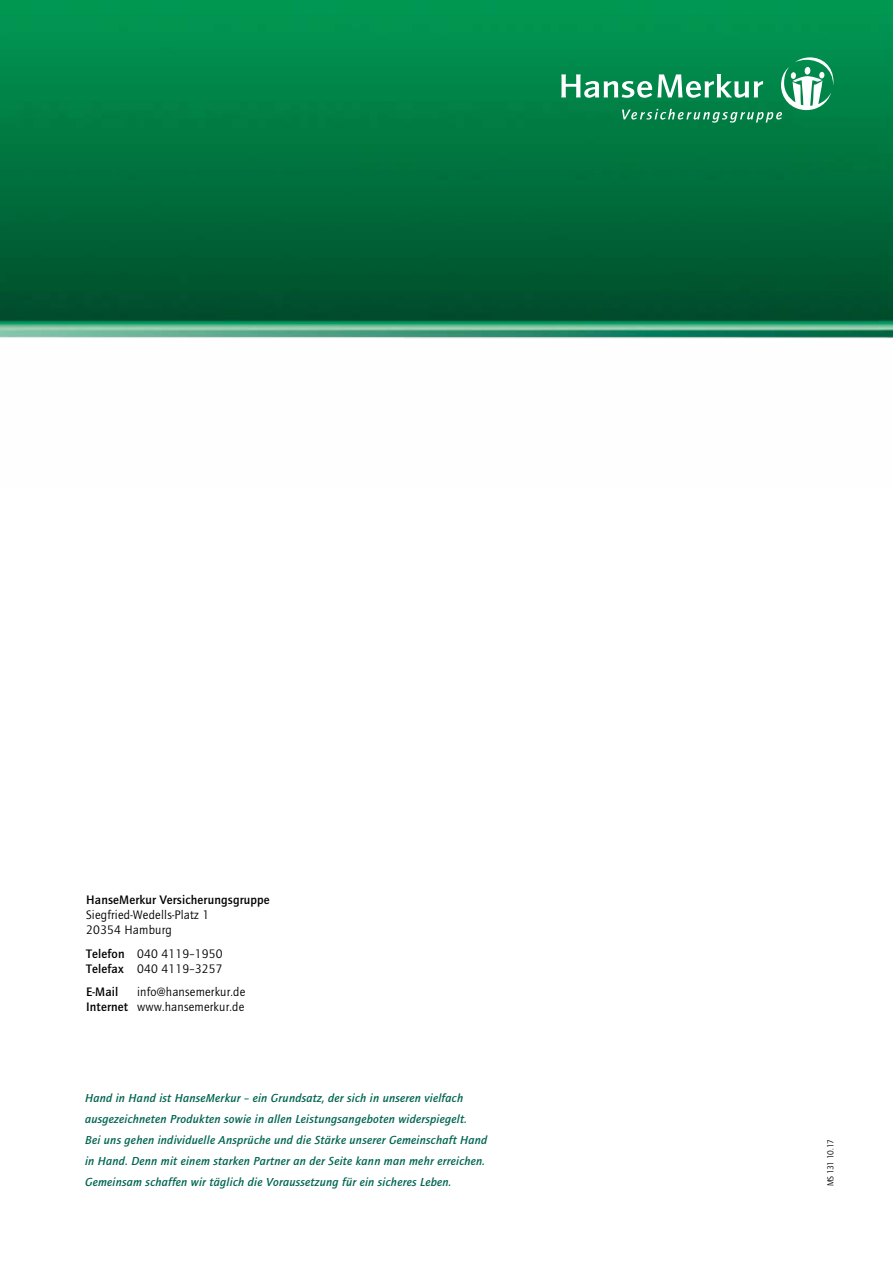
<style>
.page{position:relative;width:893px;height:1263px;background:#fff}
.page>*{position:absolute;margin:0;border:0;box-sizing:border-box;transform-origin:0 0}
.t1{font:12.75px/15px "Quay Sans ITC Std";letter-spacing:.015em;color:#000}
.t2{font:500 12.75px "Quay Sans ITC Std";letter-spacing:.015em;color:#000}
.t3{font:italic 500 12px/21px "Quay Sans ITC Std";letter-spacing:.02em;color:#006550}
.t4{font:9px "Quay Sans ITC Std";letter-spacing:-.08em;color:#000}
.s1{font-weight:500}
</style>
<div class="page">
<img style="left:0;top:0;width:893px;height:339px">
<svg style="left:561px;top:57px;width:272px;height:66px;background:#2c9967"></svg>
<p class="t2" style="left:86px;top:892px;width:185px">HanseMerkur Versicherungsgruppe</p>
<p class="t1" style="left:86px;top:907px;width:125px">Siegfried-Wedells-Platz 1<br>20354 Hamburg</p>
<p class="t1" style="left:86px;top:946px;width:138px"><span class="s1">Telefon</span> 040 4119–1950<br><span class="s1">Telefax</span> 040 4119–3257</p>
<p class="t2" style="left:86px;top:984px;width:34px">E-Mail</p>
<p class="t1" style="left:86px;top:984px;width:161px;text-align:right">info@hansemerkur.de<br><span class="s1">Internet</span> www.hansemerkur.de</p>
<p class="t3" style="left:85px;top:1088px;width:404px">Hand in Hand ist HanseMerkur – ein Grundsatz, der sich in unseren vielfach ausgezeichneten Produkten sowie in allen Leistungsangeboten widerspiegelt.<br>Bei uns gehen individuelle Ansprüche und die Stärke unserer Gemeinschaft Hand in Hand. Denn mit einem starken Partner an der Seite kann man mehr erreichen.<br>Gemeinsam schaffen wir täglich die Voraussetzung für ein sicheres Leben.</p>
<p class="t4" style="left:825px;top:1186px;width:48px;rotate:-90deg">MS 131 10.17</p>
</div>
